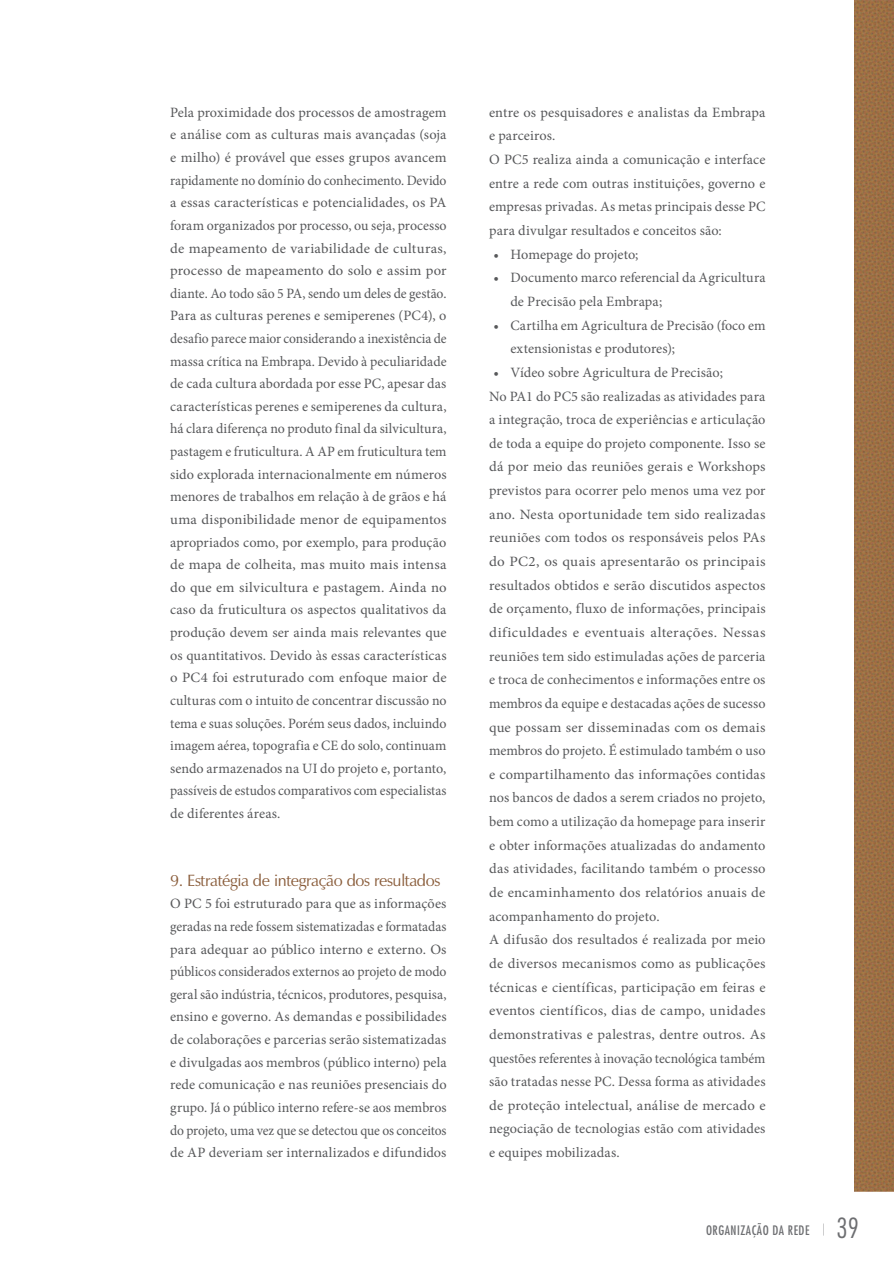
<style>
.page{position:relative;width:894px;height:1262px;background:#fff}
.page>*{position:absolute;margin:0;border:0;box-sizing:border-box;transform-origin:0 0}
.t1{font:300 condensed 27px "Futura";color:#6d6e71}
.t2{font:16.5px "Zapf Humanist 601 BT";letter-spacing:-.02em;color:#8a5d3b}
.t3{font:14.25px/22.6px "Minion Pro";letter-spacing:.01em;color:#57585a}
.t4{font:condensed 12.75px "Futura";letter-spacing:.04em;color:#6d6e71}
.s1{font-weight:300;font-size:12px}
</style>
<div class="page">
<img style="left:855px;top:0;width:39px;height:1191px">
<p class="t3" style="left:170px;top:101px;width:278px;text-align:justify">Pela proximidade dos processos de amostragem e análise com as culturas mais avançadas (soja e milho) é provável que esses grupos avancem rapidamente no domínio do conhecimento. Devido a essas características e potencialidades, os PA foram organizados por processo, ou seja, processo de mapeamento de variabilidade de culturas, processo de mapeamento do solo e assim por diante. Ao todo são 5 PA, sendo um deles de gestão.<br>Para as culturas perenes e semiperenes (PC4), o desafio parece maior considerando a inexistência de massa crítica na Embrapa. Devido à peculiaridade de cada cultura abordada por esse PC, apesar das características perenes e semiperenes da cultura, há clara diferença no produto final da silvicultura, pastagem e fruticultura. A AP em fruticultura tem sido explorada internacionalmente em números menores de trabalhos em relação à de grãos e há uma disponibilidade menor de equipamentos apropriados como, por exemplo, para produção de mapa de colheita, mas muito mais intensa do que em silvicultura e pastagem. Ainda no caso da fruticultura os aspectos qualitativos da produção devem ser ainda mais relevantes que os quantitativos. Devido às essas características o PC4 foi estruturado com enfoque maior de culturas com o intuito de concentrar discussão no tema e suas soluções. Porém seus dados, incluindo imagem aérea, topografia e CE do solo, continuam sendo armazenados na UI do projeto e, portanto, passíveis de estudos comparativos com especialistas de diferentes áreas.</p>
<p class="t2" style="left:170px;top:869px;width:272px">9. Estratégia de integração dos resultados</p>
<p class="t3" style="left:170px;top:892px;width:278px;text-align:justify">O PC 5 foi estruturado para que as informações geradas na rede fossem sistematizadas e formatadas para adequar ao público interno e externo. Os públicos considerados externos ao projeto de modo geral são indústria, técnicos, produtores, pesquisa, ensino e governo. As demandas e possibilidades de colaborações e parcerias serão sistematizadas e divulgadas aos membros (público interno) pela rede comunicação e nas reuniões presenciais do grupo. Já o público interno refere-se aos membros do projeto, uma vez que se detectou que os conceitos de AP deveriam ser internalizados e difundidos</p>
<p class="t3" style="left:489px;top:100px;width:278px;line-height:23.7px">entre os pesquisadores e analistas da Embrapa e parceiros.<br>O PC5 realiza ainda a comunicação e interface entre a rede com outras instituições, governo e empresas privadas. As metas principais desse PC para divulgar resultados e conceitos são:</p>
<p class="t3" style="left:493px;top:243px;width:147px">• Homepage do projeto;</p>
<p class="t3" style="left:510px;top:266px;width:257px;line-height:23.7px;text-indent:-17px">• Documento marco referencial da Agricultura de Precisão pela Embrapa;</p>
<p class="t3" style="left:510px;top:313px;width:257px;line-height:23.7px;text-indent:-17px">• Cartilha em Agricultura de Precisão (foco em extensionistas e produtores);</p>
<p class="t3" style="left:489px;top:360px;width:278px;line-height:23.7px">• Vídeo sobre Agricultura de Precisão;<br>No PA1 do PC5 são realizadas as atividades para a integração, troca de experiências e articulação de toda a equipe do projeto componente. Isso se dá por meio das reuniões gerais e Workshops previstos para ocorrer pelo menos uma vez por ano. Nesta oportunidade tem sido realizadas reuniões com todos os responsáveis pelos PAs do PC2, os quais apresentarão os principais resultados obtidos e serão discutidos aspectos de orçamento, fluxo de informações, principais dificuldades e eventuais alterações. Nessas reuniões tem sido estimuladas ações de parceria e troca de conhecimentos e informações entre os membros da equipe e destacadas ações de sucesso que possam ser disseminadas com os demais membros do projeto. É estimulado também o uso e compartilhamento das informações contidas nos bancos de dados a serem criados no projeto, bem como a utilização da homepage para inserir e obter informações atualizadas do andamento das atividades, facilitando também o processo de encaminhamento dos relatórios anuais de acompanhamento do projeto.<br>A difusão dos resultados é realizada por meio de diversos mecanismos como as publicações técnicas e científicas, participação em feiras e eventos científicos, dias de campo, unidades demonstrativas e palestras, dentre outros. As questões referentes à inovação tecnológica também são tratadas nesse PC. Dessa forma as atividades de proteção intelectual, análise de mercado e negociação de tecnologias estão com atividades e equipes mobilizadas.</p>
<p class="t4" style="left:706px;top:1222px;width:120px">ORGANIZAÇÃO DA REDE <span class="s1">|</span></p>
<h1 class="t1" style="left:837px;top:1211px;width:24px">39</h1>
</div>
